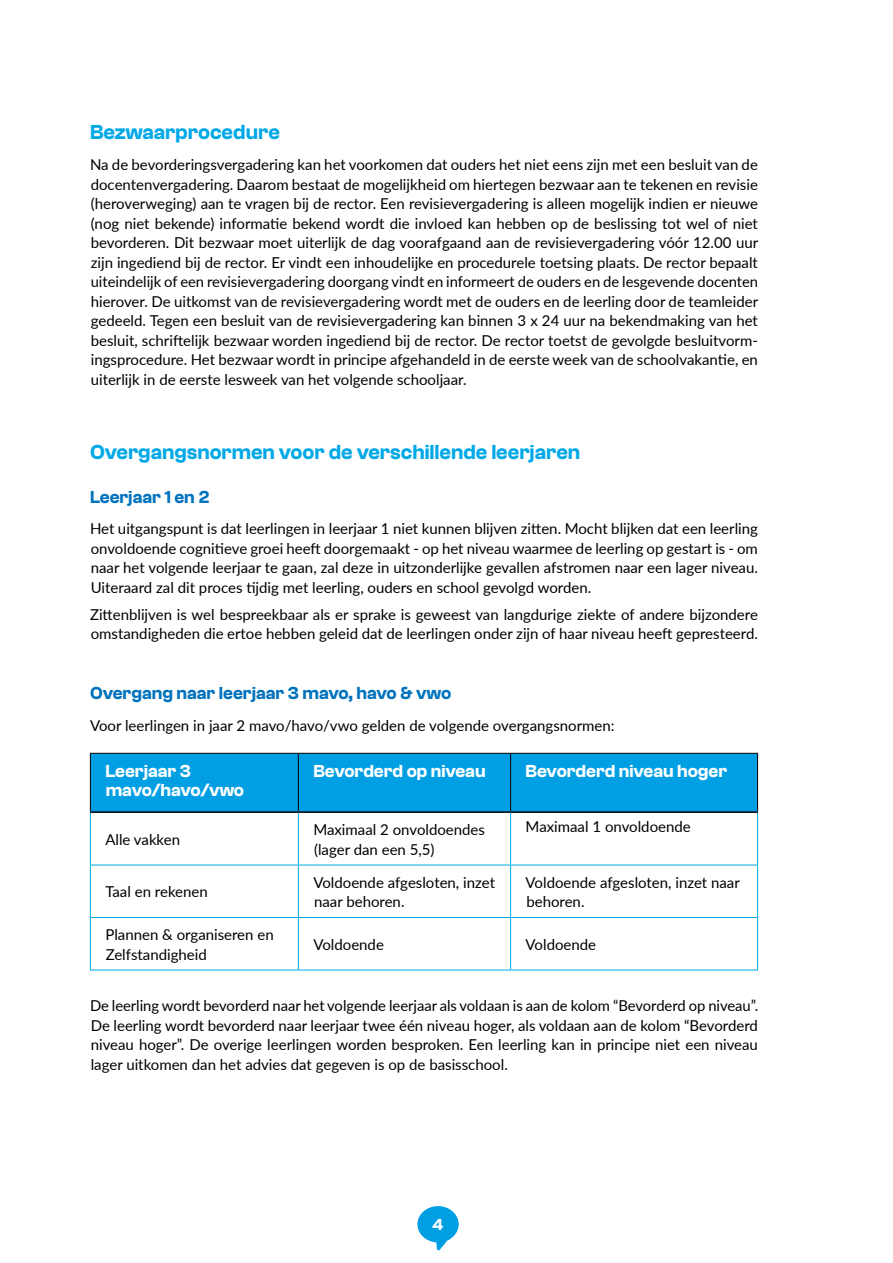
<style>
.page{position:relative;width:893px;height:1263px;background:#fff}
.page>*{position:absolute;margin:0;border:0;box-sizing:border-box;transform-origin:0 0}
.t1{font:600 21px "Clash Grotesk";letter-spacing:-.005em;color:#00a8e7}
.t2{font:600 18px/19.5px "Clash Grotesk";letter-spacing:-.005em;color:#fff}
.t3{font:600 18px "Clash Grotesk";letter-spacing:-.005em;color:#0072bd}
.t4{font:600 16.5px "Clash Grotesk";color:#fff}
.t5{font:15px/19.5px "Lato";color:#000}
.t6{font:15px/19.5px "Lato";color:#010000;text-align:justify}
</style>
<div class="page">
<svg style="left:417px;top:1206px;width:42px;height:44px"></svg>
<div style="left:91px;top:754px;width:666px;height:57px;background:#009fe3"></div>
<hr style="left:90px;top:753px;width:208px;height:1px;background:#000">
<hr style="left:298px;top:753px;width:213px;height:1px;background:#000">
<hr style="left:511px;top:753px;width:247px;height:1px;background:#000">
<hr style="left:90px;top:754px;width:1px;height:57px;background:#000">
<hr style="left:298px;top:754px;width:1px;height:57px;background:#000">
<hr style="left:510px;top:754px;width:1px;height:57px;background:#000">
<hr style="left:757px;top:754px;width:1px;height:57px;background:#000">
<hr style="left:90px;top:811px;width:208px;height:2px;background:#000">
<hr style="left:298px;top:811px;width:213px;height:2px;background:#000">
<hr style="left:511px;top:811px;width:247px;height:2px;background:#000">
<hr style="left:90px;top:813px;width:1px;height:52px;background:#00a8e7">
<hr style="left:298px;top:813px;width:1px;height:52px;background:#00a8e7">
<hr style="left:510px;top:813px;width:1px;height:52px;background:#00a8e7">
<hr style="left:757px;top:813px;width:1px;height:52px;background:#00a8e7">
<hr style="left:90px;top:865px;width:208px;height:1px;background:#00a8e7">
<hr style="left:90px;top:865px;width:1px;height:52px;background:#00a8e7">
<hr style="left:298px;top:865px;width:213px;height:1px;background:#00a8e7">
<hr style="left:298px;top:865px;width:1px;height:52px;background:#00a8e7">
<hr style="left:511px;top:865px;width:247px;height:1px;background:#00a8e7">
<hr style="left:510px;top:865px;width:1px;height:52px;background:#00a8e7">
<hr style="left:757px;top:865px;width:1px;height:52px;background:#00a8e7">
<hr style="left:90px;top:917px;width:208px;height:1px;background:#00a8e7">
<hr style="left:90px;top:918px;width:1px;height:52px;background:#00a8e7">
<hr style="left:298px;top:917px;width:213px;height:1px;background:#00a8e7">
<hr style="left:298px;top:918px;width:1px;height:52px;background:#00a8e7">
<hr style="left:511px;top:917px;width:247px;height:1px;background:#00a8e7">
<hr style="left:510px;top:918px;width:1px;height:52px;background:#00a8e7">
<hr style="left:757px;top:918px;width:1px;height:52px;background:#00a8e7">
<hr style="left:90px;top:970px;width:208px;height:1px;background:#00a8e7">
<hr style="left:298px;top:970px;width:213px;height:1px;background:#00a8e7">
<hr style="left:511px;top:970px;width:247px;height:1px;background:#00a8e7">
<h1 class="t1" style="left:90px;top:120px;width:191px">Bezwaarprocedure</h1>
<p class="t5" style="left:90px;top:154px;width:670px;text-align:justify">Na de bevorderingsvergadering kan het voorkomen dat ouders het niet eens zijn met een besluit van de docentenvergadering. Daarom bestaat de mogelijkheid om hiertegen bezwaar aan te tekenen en revisie (heroverweging) aan te vragen bij de rector. Een revisievergadering is alleen mogelijk indien er nieuwe (nog niet bekende) informatie bekend wordt die invloed kan hebben op de beslissing tot wel of niet bevorderen. Dit bezwaar moet uiterlijk de dag voorafgaand aan de revisievergadering vóór 12.00 uur zijn ingediend bij de rector. Er vindt een inhoudelijke en procedurele toetsing plaats. De rector bepaalt uiteindelijk of een revisievergadering doorgang vindt en informeert de ouders en de lesgevende docenten hierover. De uitkomst van de revisievergadering wordt met de ouders en de leerling door de teamleider gedeeld. Tegen een besluit van de revisievergadering kan binnen 3 x 24 uur na bekendmaking van het besluit, schriftelijk bezwaar worden ingediend bij de rector. De rector toetst de gevolgde besluitvorm&shy;ingsprocedure. Het bezwaar wordt in principe afgehandeld in de eerste week van de schoolvakantie, en uiterlijk in de eerste lesweek van het volgende schooljaar.</p>
<h1 class="t1" style="left:90px;top:440px;width:492px">Overgangsnormen voor de verschillende leerjaren</h1>
<p class="t3" style="left:90px;top:486px;width:121px">Leerjaar 1 en 2</p>
<p class="t6" style="left:90px;top:518px;width:669px">Het uitgangspunt is dat leerlingen in leerjaar 1 niet kunnen blijven zitten. Mocht blijken dat een leerling onvoldoende cognitieve groei heeft doorgemaakt - op het niveau waarmee de leerling op gestart is - om naar het volgende leerjaar te gaan, zal deze in uitzonderlijke gevallen afstromen naar een lager niveau.<br>Uiteraard zal dit proces tijdig met leerling, ouders en school gevolgd worden.</p>
<p class="t6" style="left:90px;top:604px;width:669px">Zittenblijven is wel bespreekbaar als er sprake is geweest van langdurige ziekte of andere bijzondere omstandigheden die ertoe hebben geleid dat de leerlingen onder zijn of haar niveau heeft gepresteerd.</p>
<p class="t3" style="left:90px;top:683px;width:363px">Overgang naar leerjaar 3 mavo, havo &amp; vwo</p>
<p class="t6" style="left:90px;top:715px;width:526px">Voor leerlingen in jaar 2 mavo/havo/vwo gelden de volgende overgangsnormen:</p>
<p class="t2" style="left:105px;top:761px;width:140px">Leerjaar 3 mavo/havo/vwo</p>
<p class="t2" style="left:313px;top:761px;width:174px">Bevorderd op niveau</p>
<p class="t2" style="left:526px;top:761px;width:203px">Bevorderd niveau hoger</p>
<p class="t5" style="left:105px;top:829px;width:76px">Alle vakken</p>
<p class="t5" style="left:313px;top:819px;width:173px">Maximaal 2 onvoldoendes (lager dan een 5,5)</p>
<p class="t5" style="left:526px;top:816px;width:167px">Maximaal 1 onvoldoende</p>
<p class="t5" style="left:105px;top:881px;width:104px">Taal en rekenen</p>
<p class="t5" style="left:313px;top:872px;width:183px">Voldoende afgesloten, inzet naar behoren.</p>
<p class="t5" style="left:526px;top:872px;width:216px">Voldoende afgesloten, inzet naar behoren.</p>
<p class="t5" style="left:105px;top:924px;width:170px">Plannen &amp; organiseren en<br>Zelfstandigheid</p>
<p class="t5" style="left:313px;top:934px;width:72px">Voldoende</p>
<p class="t5" style="left:526px;top:934px;width:72px">Voldoende</p>
<p class="t5" style="left:90px;top:995px;width:670px;text-align:justify">De leerling wordt bevorderd naar het volgende leerjaar als voldaan is aan de kolom “Bevorderd op niveau”.<br>De leerling wordt bevorderd naar leerjaar twee één niveau hoger, als voldaan aan de kolom “Bevorderd niveau hoger”. De overige leerlingen worden besproken. Een leerling kan in principe niet een niveau lager uitkomen dan het advies dat gegeven is op de basisschool.</p>
<p class="t4" style="left:433px;top:1215px;width:12px">4</p>
</div>
